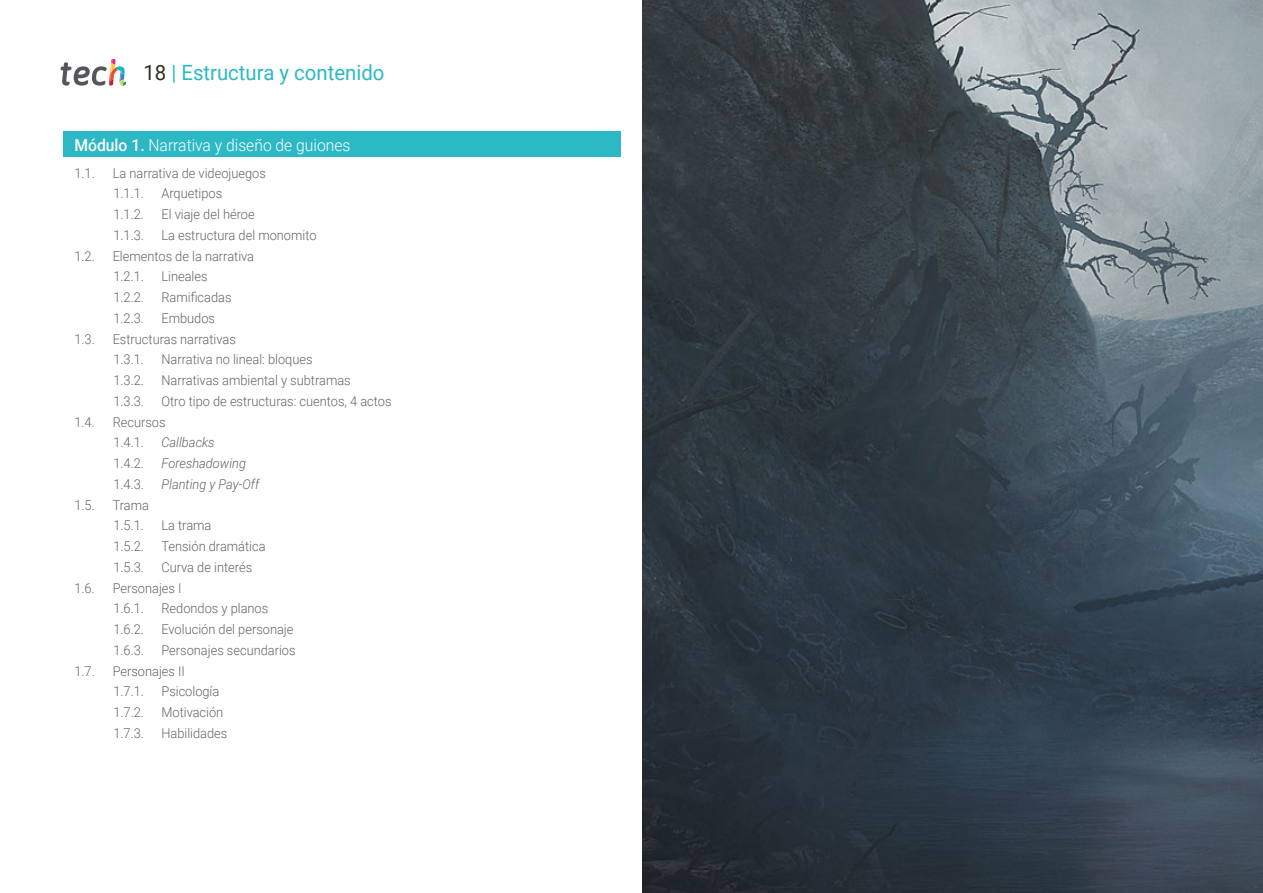
<style>
.page{position:relative;width:1263px;height:893px;background:#fff}
.page>*{position:absolute;margin:0;border:0;box-sizing:border-box;transform-origin:0 0}
.t1{font:21px "Roboto";color:#2db8c5}
.t2{font:300 16.5px "Roboto";color:#fff;scale:.95 1}
.t3{font:300 13.5px/20.7px "Roboto";color:#61646a;scale:.95 1}
.t4{font:italic 300 13.5px "Roboto";color:#61646a;scale:.95 1}
.s1{color:#312e20}
.s2{font-weight:500}
</style>
<div class="page">
<div style="left:63px;top:132px;width:558px;height:25px;background:#2db8c5"></div>
<svg style="left:61px;top:59px;width:65px;height:27px"></svg>
<img style="left:642px;top:0;width:621px;height:893px">
<h1 class="t1" style="left:144px;top:57px;width:242px"><span class="s1">18</span> | Estructura y contenido</h1>
<p class="t2" style="left:74px;top:133px;width:292px"><span class="s2">Módulo 1.</span> Narrativa y diseño de guiones</p>
<p class="t3" style="left:74px;top:162px;width:23px">1.1.</p>
<p class="t3" style="left:113px;top:162px;width:163px">La narrativa de videojuegos<br>1.1.1.</p>
<p class="t3" style="left:161px;top:183px;width:65px">Arquetipos</p>
<p class="t3" style="left:113px;top:204px;width:34px">1.1.2.</p>
<p class="t3" style="left:161px;top:204px;width:100px">El viaje del héroe</p>
<p class="t3" style="left:113px;top:224px;width:34px">1.1.3.</p>
<p class="t3" style="left:161px;top:224px;width:165px">La estructura del monomito</p>
<p class="t3" style="left:74px;top:245px;width:23px">1.2.</p>
<p class="t3" style="left:113px;top:245px;width:150px">Elementos de la narrativa<br>1.2.1.</p>
<p class="t3" style="left:161px;top:266px;width:50px">Lineales</p>
<p class="t3" style="left:113px;top:287px;width:34px">1.2.2.</p>
<p class="t3" style="left:161px;top:287px;width:75px">Ramificadas</p>
<p class="t3" style="left:113px;top:307px;width:34px">1.2.3.</p>
<p class="t3" style="left:161px;top:307px;width:58px">Embudos</p>
<p class="t3" style="left:74px;top:328px;width:23px">1.3.</p>
<p class="t3" style="left:113px;top:328px;width:131px">Estructuras narrativas<br>1.3.1.</p>
<p class="t3" style="left:161px;top:349px;width:161px">Narrativa no lineal: bloques</p>
<p class="t3" style="left:113px;top:370px;width:34px">1.3.2.</p>
<p class="t3" style="left:161px;top:370px;width:201px">Narrativas ambiental y subtramas</p>
<p class="t3" style="left:113px;top:390px;width:34px">1.3.3.</p>
<p class="t3" style="left:161px;top:390px;width:244px">Otro tipo de estructuras: cuentos, 4 actos</p>
<p class="t3" style="left:74px;top:411px;width:23px">1.4.</p>
<p class="t3" style="left:113px;top:411px;width:57px">Recursos<br>1.4.1.</p>
<p class="t4" style="left:161px;top:433px;width:58px">Callbacks</p>
<p class="t3" style="left:113px;top:453px;width:34px">1.4.2.</p>
<p class="t4" style="left:161px;top:454px;width:91px">Foreshadowing</p>
<p class="t3" style="left:113px;top:473px;width:34px">1.4.3.</p>
<p class="t4" style="left:161px;top:475px;width:104px">Planting y Pay-Off</p>
<p class="t3" style="left:74px;top:494px;width:23px">1.5.</p>
<p class="t3" style="left:113px;top:494px;width:40px">Trama<br>1.5.1.</p>
<p class="t3" style="left:161px;top:515px;width:54px">La trama</p>
<p class="t3" style="left:113px;top:536px;width:34px">1.5.2.</p>
<p class="t3" style="left:161px;top:536px;width:111px">Tensión dramática</p>
<p class="t3" style="left:113px;top:556px;width:34px">1.5.3.</p>
<p class="t3" style="left:161px;top:556px;width:97px">Curva de interés</p>
<p class="t3" style="left:74px;top:577px;width:23px">1.6.</p>
<p class="t3" style="left:113px;top:577px;width:74px">Personajes I<br>1.6.1.</p>
<p class="t3" style="left:161px;top:598px;width:114px">Redondos y planos</p>
<p class="t3" style="left:113px;top:619px;width:34px">1.6.2.</p>
<p class="t3" style="left:161px;top:619px;width:141px">Evolución del personaje</p>
<p class="t3" style="left:113px;top:639px;width:34px">1.6.3.</p>
<p class="t3" style="left:161px;top:639px;width:143px">Personajes secundarios</p>
<p class="t3" style="left:74px;top:660px;width:23px">1.7.</p>
<p class="t3" style="left:113px;top:660px;width:78px">Personajes II<br>1.7.1.</p>
<p class="t3" style="left:161px;top:681px;width:63px">Psicología</p>
<p class="t3" style="left:113px;top:702px;width:34px">1.7.2.</p>
<p class="t3" style="left:161px;top:702px;width:67px">Motivación</p>
<p class="t3" style="left:113px;top:722px;width:34px">1.7.3.</p>
<p class="t3" style="left:161px;top:722px;width:71px">Habilidades</p>
</div>
